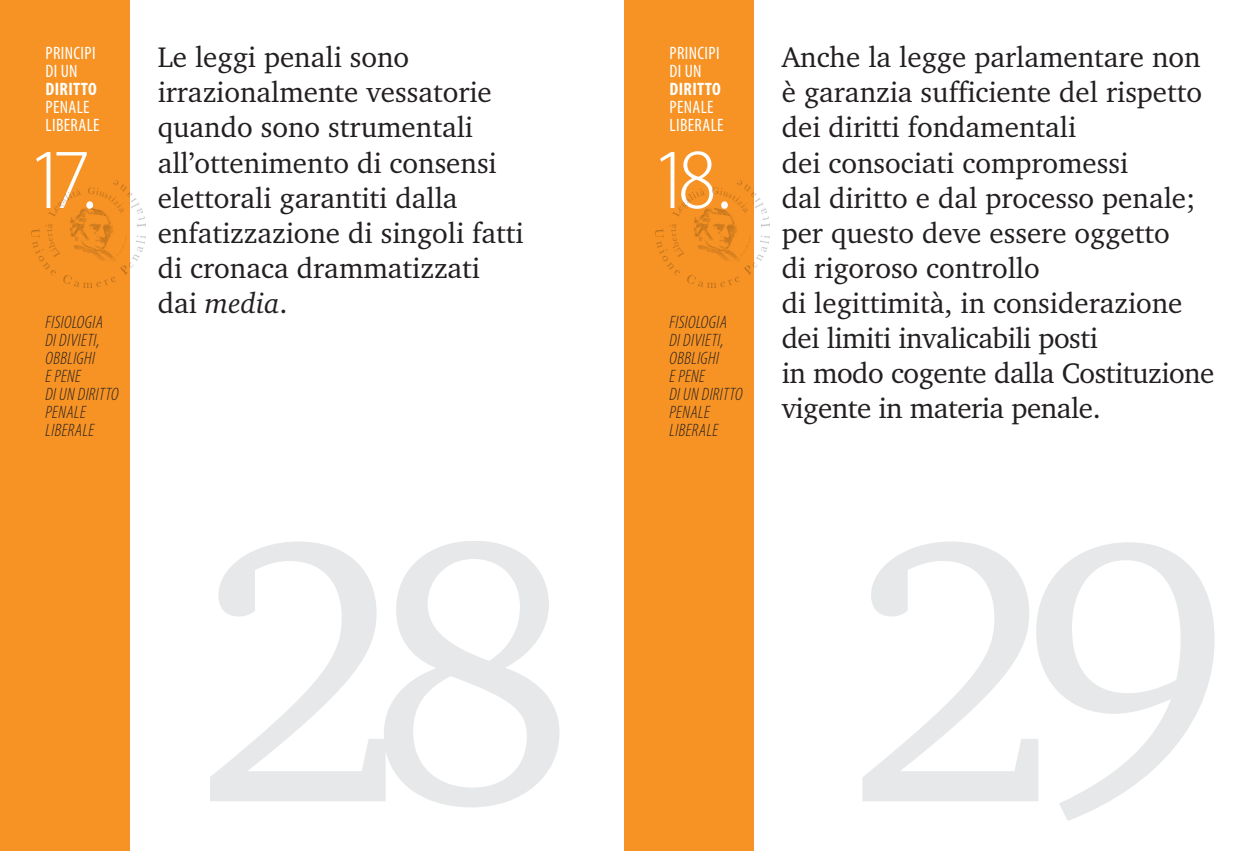
<style>
.page{position:relative;width:1248px;height:851px;background:#fff}
.page>*{position:absolute;margin:0;border:0;box-sizing:border-box;transform-origin:0 0}
.t1{font:300 semi-condensed 86px "Myriad Pro";color:#fff}
.t2{font:29px/35px "Charter BT Pro";color:#231f20}
.t3{font:italic 300 condensed 18px/18px "Myriad Pro";letter-spacing:.02em;color:#231f20}
.t4{font:condensed 18px/18px "Myriad Pro";letter-spacing:.02em;color:#fff}
.t5{font:700 condensed 18px "Myriad Pro";letter-spacing:.02em;color:#fff}
.s1{font-style:italic}
</style>
<div class="page">
<div style="left:0;top:0;width:129px;height:850px;background:#f79325"></div>
<div style="left:624px;top:0;width:129px;height:850px;background:#f79325"></div>
<svg style="left:210px;top:541px;width:349px;height:266px"></svg>
<svg style="left:862px;top:541px;width:352px;height:279px"></svg>
<img style="left:32px;top:180px;width:113px;height:107px">
<img style="left:46px;top:180px;width:4px;height:28px">
<img style="left:59px;top:180px;width:34px;height:29px">
<img style="left:655px;top:180px;width:114px;height:107px">
<img style="left:670px;top:180px;width:4px;height:28px">
<img style="left:681px;top:180px;width:46px;height:29px">
<p class="t2" style="left:158px;top:40px;width:367px">Le leggi penali sono irrazionalmente vessatorie quando sono strumentali all’ottenimento di consensi elettorali garantiti dalla enfatizzazione di singoli fatti di cronaca drammatizzati dai <span class="s1">media</span>.</p>
<p class="t4" style="left:46px;top:45px;width:52px">PRINCIPI<br>DI UN</p>
<p class="t5" style="left:46px;top:83px;width:53px">DIRITTO</p>
<p class="t4" style="left:46px;top:99px;width:56px">PENALE<br>LIBERALE</p>
<p class="t4" style="left:669px;top:45px;width:52px">PRINCIPI<br>DI UN</p>
<p class="t5" style="left:669px;top:83px;width:53px">DIRITTO</p>
<p class="t4" style="left:669px;top:99px;width:56px">PENALE<br>LIBERALE</p>
<h1 class="t1" style="left:27px;top:147px;width:71px">17.</h1>
<h1 class="t1" style="left:651px;top:147px;width:82px">18.</h1>
<p class="t3" style="left:46px;top:314px;width:74px">FISIOLOGIA<br>DI DIVIETI,<br>OBBLIGHI<br>EPENE<br>DI UN DIRITTO<br>PENALE<br>LIBERALE</p>
<p class="t3" style="left:669px;top:314px;width:74px">FISIOLOGIA<br>DI DIVIETI,<br>OBBLIGHI<br>EPENE<br>DI UN DIRITTO<br>PENALE<br>LIBERALE</p>
<p class="t2" style="left:781px;top:40px;width:434px">Anche la legge parlamentare non è garanzia sufficiente del rispetto dei diritti fondamentali<br>dei consociati compromessi<br>dal diritto e dal processo penale; per questo deve essere oggetto<br>di rigoroso controllo<br>di legittimità, in considerazione dei limiti invalicabili posti<br>in modo cogente dalla Costituzione vigente in materia penale.</p>
</div>
